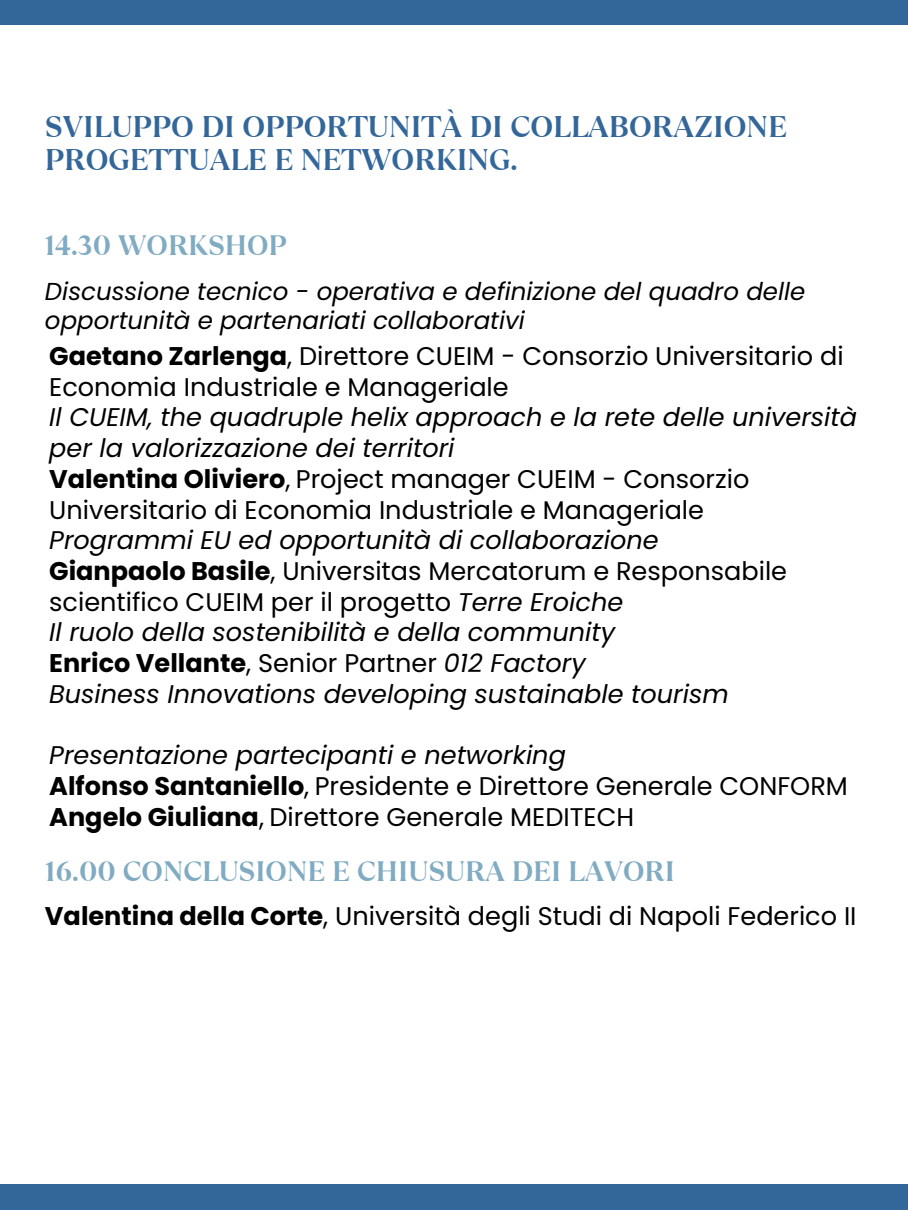
<style>
.page{position:relative;width:908px;height:1210px;background:#fff}
.page>*{position:absolute;margin:0;border:0;box-sizing:border-box;transform-origin:0 0}
.t1{font:700 29.75px/32.8px "TT Ramillas";color:#369}
.t2{font:700 28px "TT Ramillas";color:#80abc2}
.t3{font:italic 25.55px/30.7px "Poppins";color:#000}
.t4{font:25.55px "Poppins";color:#000}
.t5{font:italic 24.5px/29.4px "Poppins";color:#000}
.s1{font-weight:700;font-style:normal}
.s2{font-style:normal}
.s3{font-weight:700}
</style>
<div class="page">
<div style="left:0;top:1184px;width:907px;height:26px;background:#369"></div>
<div style="left:0;top:0;width:907px;height:25px;background:#369"></div>
<p class="t1" style="left:45px;top:111px;width:743px">SVILUPPO DI OPPORTUNITÀ DI COLLABORAZIONE<br>PROGETTUALE E NETWORKING.</p>
<p class="t2" style="left:44px;top:226px;width:244px">14.30 WORKSHOP</p>
<p class="t5" style="left:45px;top:277px;width:761px">Discussione tecnico - operativa e definizione del quadro delle opportunità e partenariati collaborativi</p>
<p class="t3" style="left:49px;top:341px;width:809px"><span class="s1">Gaetano Zarlenga</span><span class="s2">, Direttore CUEIM - Consorzio Universitario di Economia Industriale e Manageriale<br></span>Il CUEIM, the quadruple helix approach e la rete delle università per la valorizzazione dei territori<br><span class="s1">Valentina Oliviero</span><span class="s2">, Project manager CUEIM - Consorzio Universitario di Economia Industriale e Manageriale<br></span>Programmi EU ed opportunità di collaborazione<br><span class="s1">Gianpaolo Basile</span><span class="s2">, Universitas Mercatorum e Responsabile scientifico CUEIM per il progetto</span> Terre Eroiche<br>Il ruolo della sostenibilità e della community<br><span class="s1">Enrico Vellante</span><span class="s2">, Senior Partner</span> 012 Factory<br>Business Innovations developing sustainable tourism</p>
<p class="t3" style="left:49px;top:740px;width:518px">Presentazione partecipanti e networking</p>
<p class="t4" style="left:49px;top:768px;width:799px"><span class="s3">Alfonso Santaniello</span>, Presidente e Direttore Generale CONFORM</p>
<p class="t4" style="left:49px;top:799px;width:586px"><span class="s3">Angelo Giuliana</span>, Direttore Generale MEDITECH</p>
<p class="t2" style="left:45px;top:851px;width:631px">16.00 CONCLUSIONE E CHIUSURA DEI LAVORI</p>
<h1 class="t4" style="left:45px;top:898px;width:812px"><span class="s3">Valentina della Corte</span>, Università degli Studi di Napoli Federico II</h1>
</div>
